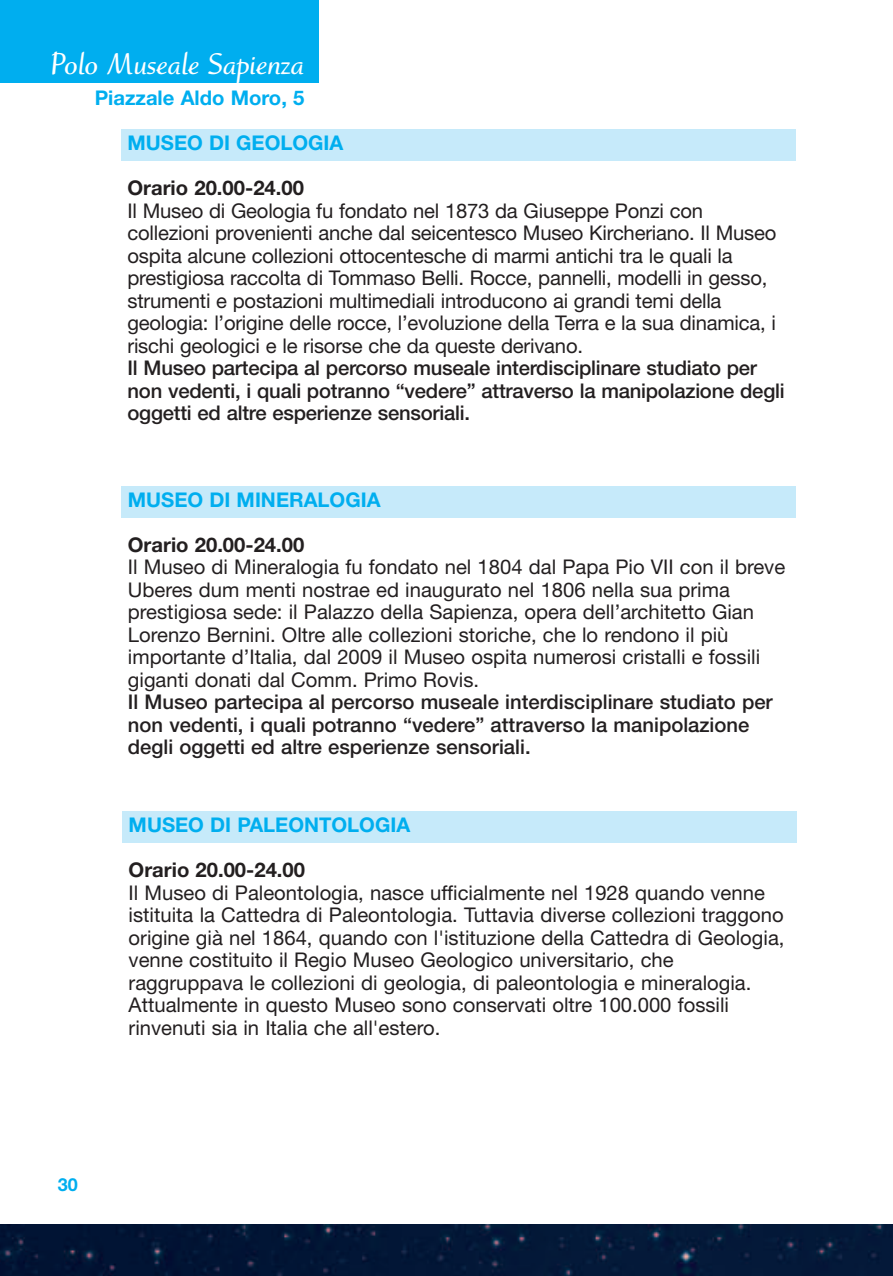
<style>
.page{position:relative;width:893px;height:1276px;background:#fff}
.page>*{position:absolute;margin:0;border:0;box-sizing:border-box;transform-origin:0 0}
.t1{font:700 31.5px "Ruzicka Freehand LH";color:#fff}
.t2{font:20.25px/22.5px "Helvetica Neue";color:#231f20}
.t3{font:500 20.25px/22.5px "Helvetica Neue";letter-spacing:-.01em;color:#231f20}
.t4{font:700 20.25px "Helvetica Neue";color:#00aeef}
.t5{font:700 20.25px "Helvetica Neue";color:#231f20}
.t6{font:700 18px "Helvetica Neue";color:#00aeef}
</style>
<div class="page">
<div style="left:0;top:1225px;width:893px;height:51px;background:#031737"></div>
<div style="left:122px;top:486px;width:674px;height:32px;background:#c6eafa"></div>
<div style="left:122px;top:811px;width:674px;height:32px;background:#c6eafa"></div>
<div style="left:121px;top:129px;width:674px;height:32px;background:#c6eafa"></div>
<div style="left:0;top:0;width:319px;height:83px;background:#00aeef"></div>
<h1 class="t1" style="left:50px;top:52px;width:256px">Polo Museale Sapienza</h1>
<p class="t4" style="left:95px;top:90px;width:211px">Piazzale Aldo Moro, 5</p>
<p class="t4" style="left:128px;top:136px;width:217px">MUSEO DI GEOLOGIA</p>
<p class="t5" style="left:128px;top:181px;width:178px">Orario 20.00-24.00</p>
<p class="t2" style="left:128px;top:201px;width:650px">Il Museo di Geologia fu fondato nel 1873 da Giuseppe Ponzi con collezioni provenienti anche dal seicentesco Museo Kircheriano. Il Museo ospita alcune collezioni ottocentesche di marmi antichi tra le quali la prestigiosa raccolta di Tommaso Belli. Rocce, pannelli, modelli in gesso, strumenti e postazioni multimediali introducono ai grandi temi della geologia: l’origine delle rocce, l’evoluzione della Terra e la sua dinamica, i rischi geologici e le risorse che da queste derivano.</p>
<p class="t3" style="left:128px;top:359px;width:659px">Il Museo partecipa al percorso museale interdisciplinare studiato per non vedenti, i quali potranno “vedere” attraverso la manipolazione degli oggetti ed altre esperienze sensoriali.</p>
<p class="t4" style="left:128px;top:492px;width:254px">MUSEO DI MINERALOGIA</p>
<p class="t5" style="left:128px;top:537px;width:178px">Orario 20.00-24.00</p>
<p class="t2" style="left:128px;top:558px;width:659px">Il Museo di Mineralogia fu fondato nel 1804 dal Papa Pio VII con il breve Uberes dum menti nostrae ed inaugurato nel 1806 nella sua prima prestigiosa sede: il Palazzo della Sapienza, opera dell’architetto Gian Lorenzo Bernini. Oltre alle collezioni storiche, che lo rendono il più importante d’Italia, dal 2009 il Museo ospita numerosi cristalli e fossili giganti donati dal Comm. Primo Rovis.</p>
<p class="t3" style="left:128px;top:693px;width:646px">Il Museo partecipa al percorso museale interdisciplinare studiato per non vedenti, i quali potranno “vedere” attraverso la manipolazione degli oggetti ed altre esperienze sensoriali.</p>
<p class="t4" style="left:129px;top:818px;width:283px">MUSEO DI PALEONTOLOGIA</p>
<p class="t5" style="left:129px;top:863px;width:178px">Orario 20.00-24.00</p>
<p class="t2" style="left:129px;top:883px;width:657px">Il Museo di Paleontologia, nasce ufficialmente nel 1928 quando venne istituita la Cattedra di Paleontologia. Tuttavia diverse collezioni traggono origine già nel 1864, quando con l'istituzione della Cattedra di Geologia, venne costituito il Regio Museo Geologico universitario, che raggruppava le collezioni di geologia, di paleontologia e mineralogia.<br>Attualmente in questo Museo sono conservati oltre 100.000 fossili rinvenuti sia in Italia che all'estero.</p>
<p class="t6" style="left:58px;top:1178px;width:22px">30</p>
</div>
